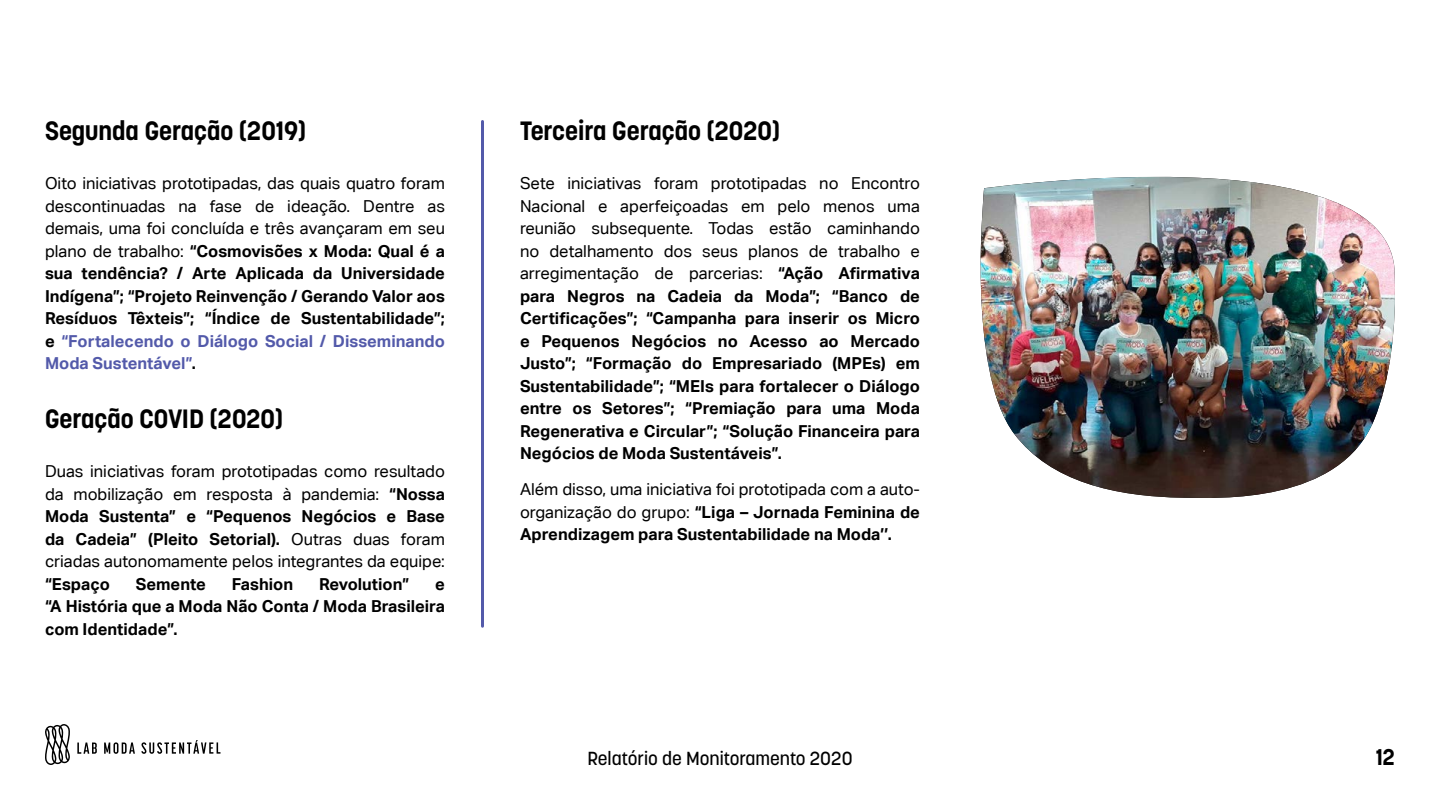
<style>
.page{position:relative;width:1440px;height:810px;background:#fff}
.page>*{position:absolute;margin:0;border:0;box-sizing:border-box;transform-origin:0 0}
.t1{font:700 26.25px "Korolev";color:#000}
.t2{font:700 22.5px "Korolev";color:#000}
.t3{font:500 18.75px "Korolev";color:#000}
.t4{font:700 16.5px/22.5px "Aktiv Grotesk Corp";color:#000;text-align:justify}
.t5{font:16.5px/22.5px "Aktiv Grotesk Corp";color:#000;text-align:justify}
.s1{font-weight:400}
.s2{color:#535aaa}
.s3{font-weight:700}
</style>
<div class="page">
<svg style="left:45px;top:724px;width:25px;height:41px"></svg>
<svg style="left:77px;top:743px;width:20px;height:11px"></svg>
<svg style="left:104px;top:742px;width:31px;height:12px"></svg>
<svg style="left:141px;top:740px;width:79px;height:14px"></svg>
<hr style="left:481px;top:122px;width:3px;height:504px;background:#535aaa">
<img style="left:980px;top:177px;width:415px;height:321px">
<h1 class="t1" style="left:45px;top:114px;width:263px">Segunda Geração (2019)</h1>
<p class="t4" style="left:45px;top:172px;width:402px"><span class="s1">Oito iniciativas prototipadas, das quais quatro foram descontinuadas na fase de ideação. Dentre as demais, uma foi concluída e três avançaram em seu plano de trabalho:</span> “Cosmovisões x Moda: Qual é a sua tendência? / Arte Aplicada da Universidade Indígena”; “Projeto Reinvenção / Gerando Valor aos Resíduos Têxteis”; “Índice de Sustentabilidade”; e <span class="s2">“Fortalecendo o Diálogo Social / Disseminando Moda Sustentável”</span>.</p>
<h1 class="t1" style="left:45px;top:402px;width:240px">Geração COVID (2020)</h1>
<p class="t5" style="left:45px;top:460px;width:402px">Duas iniciativas foram prototipadas como resultado da mobilização em resposta à pandemia: <span class="s3">“Nossa Moda Sustenta” e “Pequenos Negócios e Base da Cadeia” (Pleito Setorial).</span> Outras duas foram criadas autonomamente pelos integrantes da equipe:</p>
<p class="t4" style="left:45px;top:572px;width:66px">“Espaço</p>
<p class="t4" style="left:136px;top:572px;width:72px">Semente</p>
<p class="t4" style="left:232px;top:572px;width:63px">Fashion</p>
<p class="t4" style="left:319px;top:572px;width:92px">Revolution”</p>
<p class="t4" style="left:45px;top:572px;width:402px;text-indent:390px">e “A História que a Moda Não Conta / Moda Brasileira com Identidade”.</p>
<h1 class="t1" style="left:520px;top:114px;width:262px">Terceira Geração (2020)</h1>
<p class="t4" style="left:520px;top:172px;width:402px"><span class="s1">Sete iniciativas foram prototipadas no Encontro Nacional e aperfeiçoadas em pelo menos uma reunião subsequente. Todas estão caminhando no detalhamento dos seus planos de trabalho e arregimentação de parcerias:</span> “Ação Afirmativa para Negros na Cadeia da Moda”; “Banco de Certificações”; “Campanha para inserir os Micro e Pequenos Negócios no Acesso ao Mercado Justo”; “Formação do Empresariado (MPEs) em Sustentabilidade”; “MEIs para fortalecer o Diálogo entre os Setores”; “Premiação para uma Moda Regenerativa e Circular”; “Solução Financeira para Negócios de Moda Sustentáveis”.</p>
<p class="t5" style="left:520px;top:478px;width:402px">Além disso, uma iniciativa foi prototipada com a auto&shy;organização do grupo: <span class="s3">“Liga – Jornada Feminina de Aprendizagem para Sustentabilidade na Moda’’.</span></p>
<p class="t3" style="left:587px;top:747px;width:267px">Relatório de Monitoramento 2020</p>
<h2 class="t2" style="left:1376px;top:743px;width:21px">12</h2>
</div>
